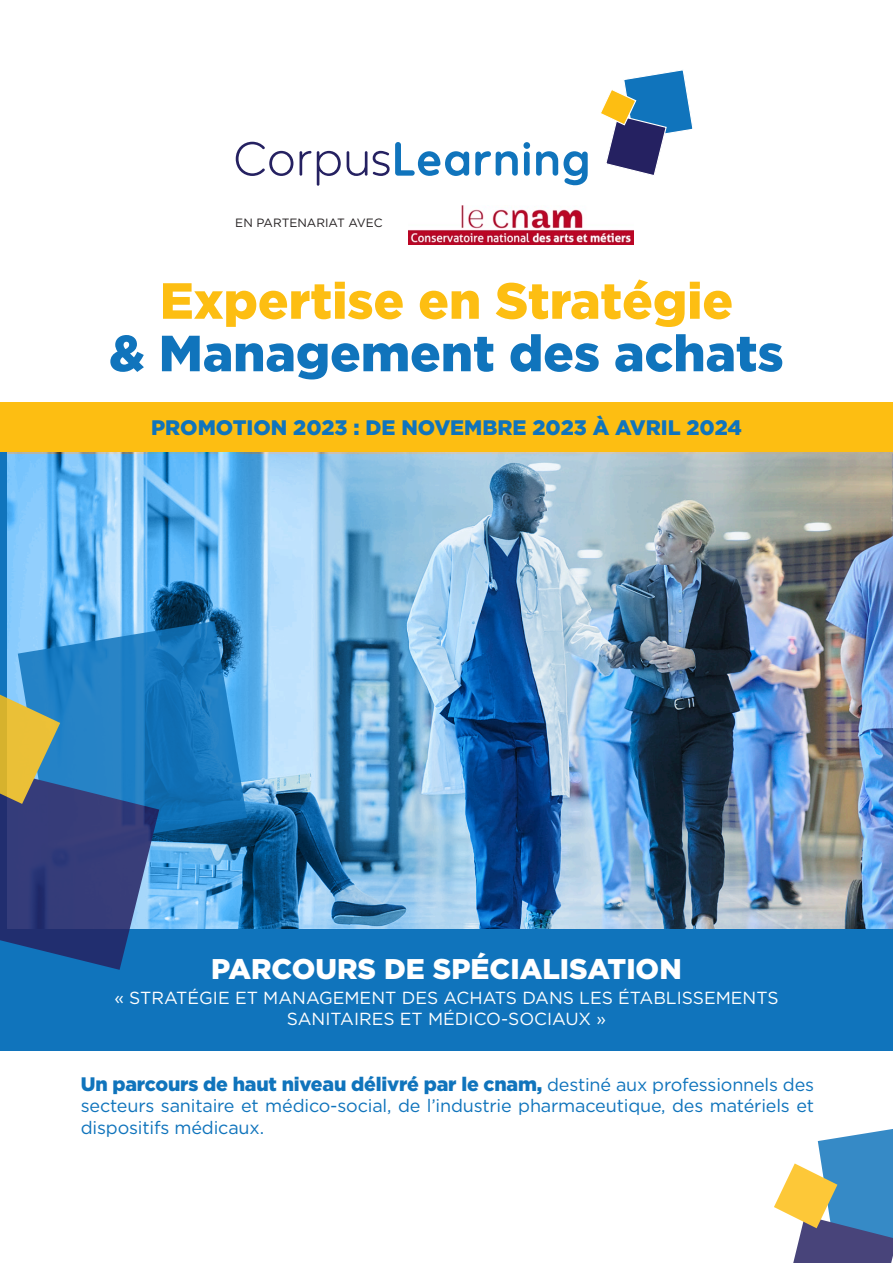
<style>
.page{position:relative;width:893px;height:1263px;background:#fff}
.page>*{position:absolute;margin:0;border:0;box-sizing:border-box;transform-origin:0 0}
.t1{font:900 50.7px/52.5px "Gotham";color:#fdbe12;text-align:center}
.t2{font:900 28.5px "Gotham";color:#fff}
.t3{font:900 21px "Gotham";color:#1074bc}
.t4{font:900 19.5px "Gotham";letter-spacing:-.01em;color:#1074bc}
.t5{font:18px/21.6px "Gotham";letter-spacing:-.01em;color:#1074bc}
.t6{font:17.4px/21px "Gotham";color:#fff;text-align:center}
.t7{font:12px "Gotham";color:#231f20}
.s1{color:#1074bc}
.s2{font-weight:400;font-size:18px}
</style>
<div class="page">
<div style="left:0;top:928px;width:893px;height:123px;background:#1074bc"></div>
<img style="left:408px;top:205px;width:226px;height:39px">
<img style="left:0;top:454px;width:893px;height:475px">
<svg style="left:774px;top:1129px;width:119px;height:134px"></svg>
<svg style="left:236px;top:142px;width:57px;height:34px"></svg>
<svg style="left:300px;top:151px;width:11px;height:25px"></svg>
<svg style="left:317px;top:151px;width:24px;height:35px"></svg>
<svg style="left:347px;top:142px;width:122px;height:34px"></svg>
<svg style="left:475px;top:142px;width:55px;height:34px"></svg>
<svg style="left:536px;top:151px;width:52px;height:34px"></svg>
<svg style="left:601px;top:70px;width:92px;height:105px"></svg>
<svg style="left:18px;top:621px;width:229px;height:229px;background:#267fbf"></svg>
<svg style="left:0;top:685px;width:159px;height:285px;background:#3d6391"></svg>
<div style="left:0;top:402px;width:893px;height:50px;background:#fdbe12"></div>
<p class="t7" style="left:235px;top:215px;width:149px">EN PARTENARIAT AVEC</p>
<p class="t1" style="left:109px;top:273px;width:676px">Expertise en Stratégie<br><span class="s1">&amp; Management des achats</span></p>
<p class="t3" style="left:151px;top:415px;width:592px">PROMOTION 2023 : DE NOVEMBRE 2023 À AVRIL 2024</p>
<p class="t2" style="left:211px;top:953px;width:472px">PARCOURS DE SPÉCIALISATION</p>
<p class="t6" style="left:114px;top:987px;width:666px">« STRATÉGIE ET MANAGEMENT DES ACHATS DANS LES ÉTABLISSEMENTS<br>SANITAIRES ET MÉDICO-SOCIAUX »</p>
<p class="t4" style="left:81px;top:1073px;width:735px">Un parcours de haut niveau délivré par le cnam, <span class="s2">destiné aux professionnels des</span></p>
<p class="t5" style="left:81px;top:1095px;width:735px">secteurs sanitaire et médico-social, de l’industrie pharmaceutique, des matériels et dispositifs médicaux.</p>
</div>
